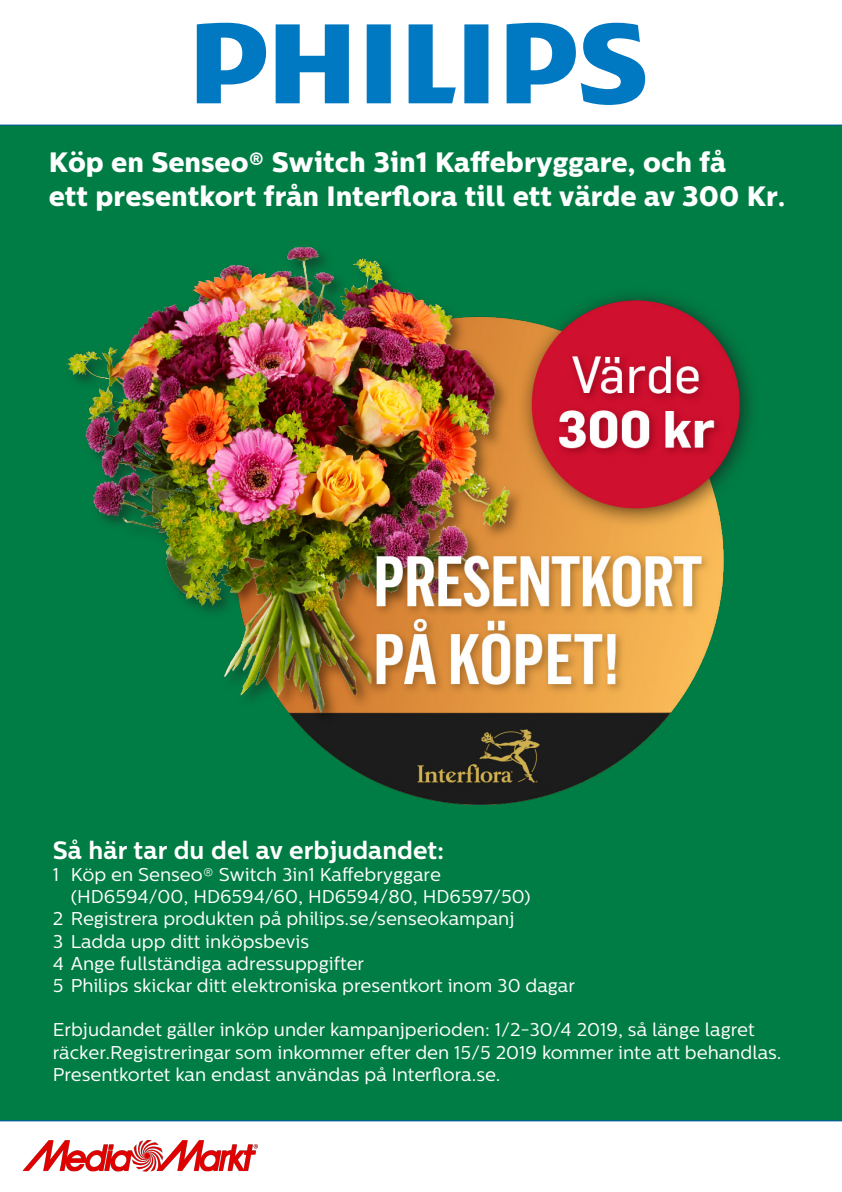
<style>
.page{position:relative;width:842px;height:1192px;background:#fff}
.page>*{position:absolute;margin:0;border:0;box-sizing:border-box;transform-origin:0 0}
.t1{font:800 28px "Centrale Sans";color:#fff}
.t2{font:700 25px "Centrale Sans";color:#fff}
.t3{font:18.5px/22.2px "Centrale Sans";color:#fff}
</style>
<div class="page">
<div style="left:0;top:125px;width:842px;height:996px;background:#007d44"></div>
<svg style="left:197px;top:23px;width:448px;height:82px"></svg>
<img style="left:24px;top:1140px;width:234px;height:31px">
<img style="left:44px;top:229px;width:725px;height:580px">
<p class="t1" style="left:49px;top:145px;width:679px">Köp en Senseo® Switch 3in1 Kaffebryggare, och få</p>
<p class="t1" style="left:49px;top:179px;width:738px">ett presentkort från Interflora till ett värde av 300 Kr.</p>
<p class="t2" style="left:53px;top:835px;width:393px">Så här tar du del av erbjudandet:</p>
<p class="t3" style="left:71px;top:864px;width:462px;text-indent:-18px">1 Köp en Senseo® Switch 3in1 Kaffebryggare (HD6594/00, HD6594/60, HD6594/80, HD6597/50)</p>
<p class="t3" style="left:53px;top:908px;width:463px">2 Registrera produkten på philips.se/senseokampanj</p>
<p class="t3" style="left:53px;top:930px;width:258px">3 Ladda upp ditt inköpsbevis</p>
<p class="t3" style="left:53px;top:952px;width:313px">4 Ange fullständiga adressuppgifter</p>
<p class="t3" style="left:53px;top:975px;width:524px">5 Philips skickar ditt elektroniska presentkort inom 30 dagar</p>
<p class="t3" style="left:53px;top:1019px;width:703px">Erbjudandet gäller inköp under kampanjperioden: 1/2-30/4 2019, så länge lagret</p>
<p class="t3" style="left:53px;top:1041px;width:730px">räcker.Registreringar som inkommer efter den 15/5 2019 kommer inte att behandlas.</p>
<p class="t3" style="left:53px;top:1063px;width:449px">Presentkortet kan endast användas på Interflora.se.</p>
</div>
